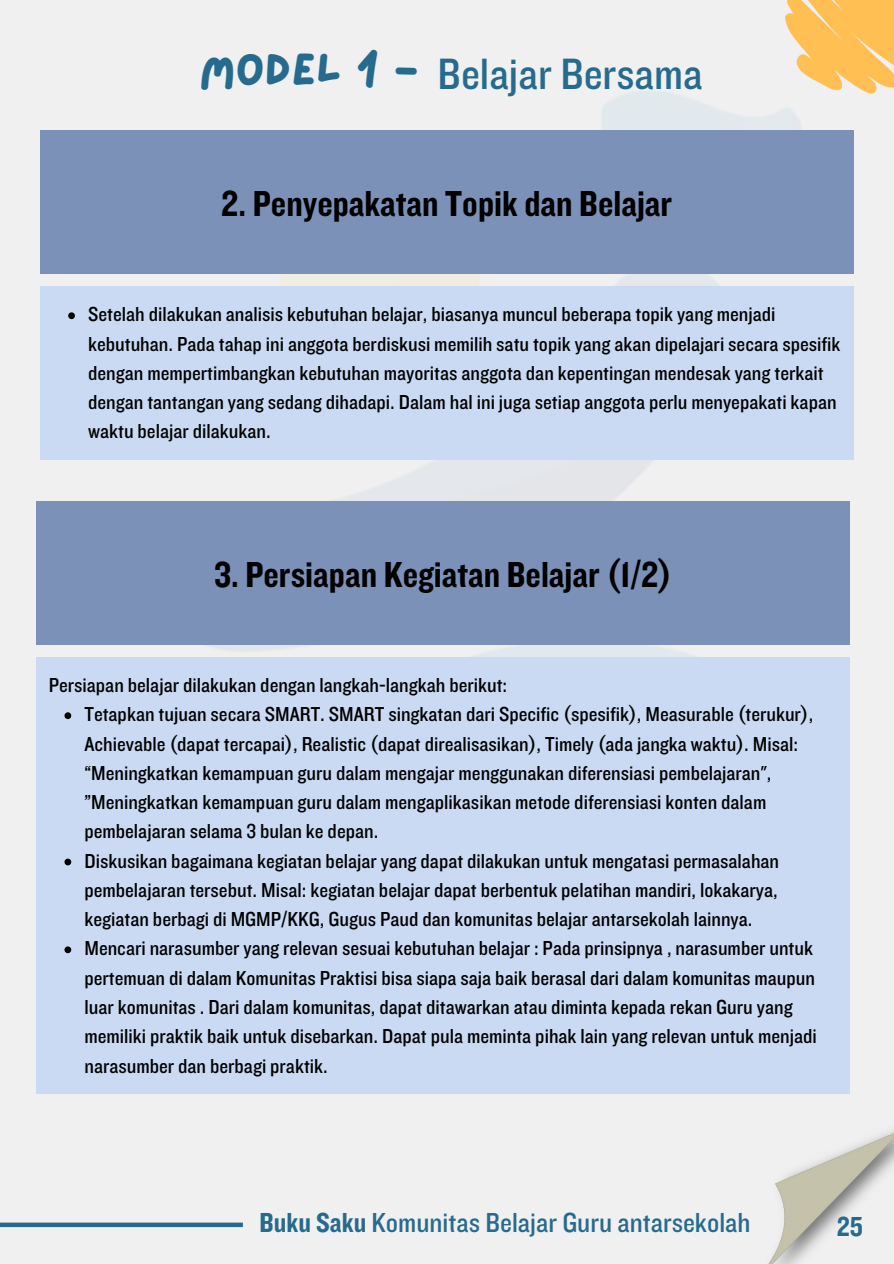
<style>
.page{position:relative;width:894px;height:1264px;background:#fff}
.page>*{position:absolute;margin:0;border:0;box-sizing:border-box;transform-origin:0 0}
.t1{font:45.6px "Knockout 30";color:#266a8d}
.t2{font:45.6px "Lazydog";color:#266a8d}
.t3{font:37.5px "Knockout 50";color:#000}
.t4{font:28.5px "Knockout 30";color:#266a8d}
.t5{font:28.5px "Knockout 50";color:#266a8d}
.t6{font:21px/29.2px "Knockout 30";color:#000}
.s1{font-family:"Knockout 50"}
</style>
<div class="page">
<div style="left:0;top:0;width:893px;height:1263px;background:#f0f0f0"></div>
<svg style="left:779px;top:0;width:114px;height:111px"></svg>
<div style="left:40px;top:130px;width:813px;height:144px;background:#7b91b8"></div>
<div style="left:40px;top:286px;width:813px;height:174px;background:#c9daf2"></div>
<svg style="left:68px;top:312px;width:7px;height:7px"></svg>
<div style="left:36px;top:501px;width:813px;height:143px;background:#7b91b8"></div>
<div style="left:36px;top:657px;width:813px;height:436px;background:#c9daf2"></div>
<svg style="left:64px;top:712px;width:7px;height:7px"></svg>
<svg style="left:64px;top:858px;width:7px;height:7px"></svg>
<svg style="left:64px;top:946px;width:7px;height:7px"></svg>
<img style="left:769px;top:1131px;width:124px;height:132px">
<div style="left:0;top:1222px;width:243px;height:5px;background:#266a8d"></div>
<p class="t2" style="left:199px;top:49px;width:221px">Model 1 -</p>
<p class="t1" style="left:437px;top:46px;width:267px">Belajar Bersama</p>
<p class="t3" style="left:221px;top:180px;width:452px">2. Penyepakatan Topik dan Belajar</p>
<h1 class="t6" style="left:88px;top:299px;width:753px">Setelah dilakukan analisis kebutuhan belajar, biasanya muncul beberapa topik yang menjadi kebutuhan. Pada tahap ini anggota berdiskusi memilih satu topik yang akan dipelajari secara spesifik dengan mempertimbangkan kebutuhan mayoritas anggota dan kepentingan mendesak yang terkait dengan tantangan yang sedang dihadapi. Dalam hal ini juga setiap anggota perlu menyepakati kapan waktu belajar dilakukan.</h1>
<h1 class="t3" style="left:214px;top:550px;width:459px">3. Persiapan Kegiatan Belajar (1/2)</h1>
<p class="t6" style="left:49px;top:670px;width:460px">Persiapan belajar dilakukan dengan langkah-langkah berikut:</p>
<p class="t6" style="left:84px;top:699px;width:730px">Tetapkan tujuan secara SMART. SMART singkatan dari Specific (spesifik), Measurable (terukur), Achievable (dapat tercapai), Realistic (dapat direalisasikan), Timely (ada jangka waktu). Misal: “Meningkatkan kemampuan guru dalam mengajar menggunakan diferensiasi pembelajaran", ”Meningkatkan kemampuan guru dalam mengaplikasikan metode diferensiasi konten dalam pembelajaran selama 3 bulan ke depan.</p>
<p class="t6" style="left:84px;top:845px;width:696px;text-align:justify">Diskusikan bagaimana kegiatan belajar yang dapat dilakukan untuk mengatasi permasalahan pembelajaran tersebut. Misal: kegiatan belajar dapat berbentuk pelatihan mandiri, lokakarya, kegiatan berbagi di MGMP/KKG, Gugus Paud dan komunitas belajar antarsekolah lainnya.</p>
<p class="t6" style="left:84px;top:933px;width:733px">Mencari narasumber yang relevan sesuai kebutuhan belajar : Pada prinsipnya , narasumber untuk pertemuan di dalam Komunitas Praktisi bisa siapa saja baik berasal dari dalam komunitas maupun luar komunitas . Dari dalam komunitas, dapat ditawarkan atau diminta kepada rekan Guru yang memiliki praktik baik untuk disebarkan. Dapat pula meminta pihak lain yang relevan untuk menjadi narasumber dan berbagi praktik.</p>
<p class="t4" style="left:259px;top:1204px;width:492px"><span class="s1">Buku Saku</span> Komunitas Belajar Guru antarsekolah</p>
<p class="t5" style="left:836px;top:1208px;width:28px">25</p>
</div>
